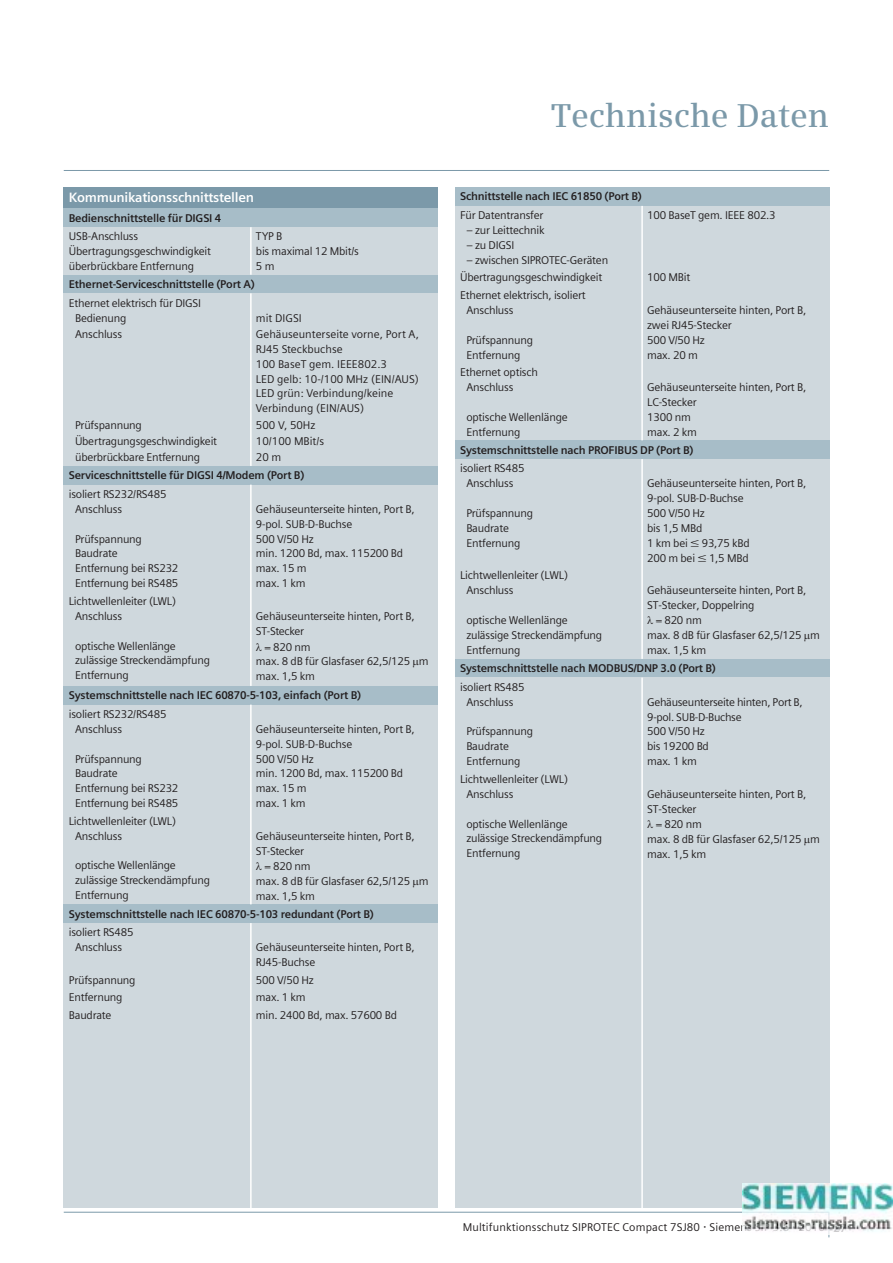
<style>
.page{position:relative;width:893px;height:1263px;background:#fff}
.page>*{position:absolute;margin:0;border:0;box-sizing:border-box;transform-origin:0 0}
.t1{font:33px "Siemens Serif";color:#7b99a9}
.t2{font:700 13.5px "Siemens Sans";letter-spacing:-.02em;color:#fff}
.t3{font:11.25px/14.9px "Siemens Sans";letter-spacing:-.02em;color:#231f20}
.t4{font:700 11.25px "Siemens Sans";letter-spacing:-.02em;color:#231f20}
.t5{font:11.25px/14.9px "Siemens Sans";color:#231f20}
.t6{font:11.25px "Siemens Sans";letter-spacing:.01em;color:#231f20}
.s1{font-family:"Extra S Four"}
.s2{font-weight:700}
</style>
<div class="page">
<hr style="left:64px;top:170px;width:765px;height:1px;background:#7b99a9">
<hr style="left:64px;top:1212px;width:764px;height:1px;background:#7b99a9">
<div style="left:64px;top:187px;width:374px;height:21px;background:#7b99a9"></div>
<div style="left:64px;top:208px;width:374px;height:19px;background:#a7bdc8"></div>
<div style="left:64px;top:227px;width:374px;height:48px;background:#cfd8dd"></div>
<div style="left:64px;top:275px;width:374px;height:18px;background:#a7bdc8"></div>
<div style="left:64px;top:293px;width:374px;height:173px;background:#cfd8dd"></div>
<div style="left:64px;top:466px;width:374px;height:19px;background:#a7bdc8"></div>
<div style="left:64px;top:485px;width:374px;height:107px;background:#cfd8dd"></div>
<div style="left:64px;top:592px;width:374px;height:94px;background:#cfd8dd"></div>
<div style="left:64px;top:686px;width:374px;height:19px;background:#a7bdc8"></div>
<div style="left:64px;top:705px;width:374px;height:107px;background:#cfd8dd"></div>
<div style="left:64px;top:812px;width:374px;height:92px;background:#cfd8dd"></div>
<div style="left:64px;top:904px;width:374px;height:19px;background:#a7bdc8"></div>
<div style="left:64px;top:923px;width:374px;height:48px;background:#cfd8dd"></div>
<div style="left:64px;top:971px;width:374px;height:17px;background:#cfd8dd"></div>
<div style="left:64px;top:988px;width:374px;height:18px;background:#cfd8dd"></div>
<div style="left:64px;top:1006px;width:374px;height:179px;background:#cfd8dd"></div>
<div style="left:64px;top:1185px;width:374px;height:23px;background:#cfd8dd"></div>
<hr style="left:250px;top:227px;width:2px;height:48px;background:#fff">
<hr style="left:250px;top:293px;width:2px;height:173px;background:#fff">
<hr style="left:250px;top:485px;width:2px;height:201px;background:#fff">
<hr style="left:250px;top:705px;width:2px;height:199px;background:#fff">
<hr style="left:250px;top:923px;width:2px;height:285px;background:#fff">
<div style="left:455px;top:187px;width:374px;height:19px;background:#a7bdc8"></div>
<div style="left:455px;top:206px;width:374px;height:62px;background:#cfd8dd"></div>
<div style="left:455px;top:268px;width:374px;height:18px;background:#cfd8dd"></div>
<div style="left:455px;top:286px;width:374px;height:77px;background:#cfd8dd"></div>
<div style="left:455px;top:363px;width:374px;height:77px;background:#cfd8dd"></div>
<div style="left:455px;top:440px;width:374px;height:19px;background:#a7bdc8"></div>
<div style="left:455px;top:459px;width:374px;height:107px;background:#cfd8dd"></div>
<div style="left:455px;top:566px;width:374px;height:93px;background:#cfd8dd"></div>
<div style="left:455px;top:659px;width:374px;height:19px;background:#a7bdc8"></div>
<div style="left:455px;top:678px;width:374px;height:92px;background:#cfd8dd"></div>
<div style="left:455px;top:770px;width:374px;height:92px;background:#cfd8dd"></div>
<div style="left:455px;top:862px;width:374px;height:346px;background:#cfd8dd"></div>
<hr style="left:641px;top:206px;width:2px;height:234px;background:#fff">
<hr style="left:641px;top:459px;width:2px;height:200px;background:#fff">
<hr style="left:641px;top:678px;width:2px;height:530px;background:#fff">
<img style="left:743px;top:1184px;width:150px;height:50px">
<p class="t2" style="left:69px;top:193px;width:187px">Kommunikationsschnittstellen</p>
<p class="t4" style="left:69px;top:214px;width:154px">Bedienschnittstelle für DIGSI 4</p>
<p class="t3" style="left:69px;top:230px;width:144px">USB-Anschluss<br>Übertragungsgeschwindigkeit überbrückbare Entfernung</p>
<p class="t3" style="left:256px;top:230px;width:104px">TYP B<br>bis maximal 12 Mbit/s<br>5m</p>
<p class="t4" style="left:69px;top:280px;width:187px">Ethernet-Serviceschnittstelle (Port A)</p>
<p class="t3" style="left:75px;top:296px;width:128px;text-indent:-6px">Ethernet elektrisch für DIGSI<br>Bedienung</p>
<p class="t3" style="left:75px;top:328px;width:49px">Anschluss</p>
<p class="t5" style="left:256px;top:310px;width:165px;line-height:16.4px">mit DIGSI<br>Gehäuseunterseite vorne, Port A,</p>
<p class="t5" style="left:256px;top:343px;width:164px">RJ45 Steckbuchse<br>100 BaseT gem. IEEE802.3<br>LED gelb: 10-/100 MHz (EIN/AUS)<br>LED grün: Verbindung/keine<br>Verbindung (EIN/AUS)</p>
<p class="t5" style="left:256px;top:418px;width:70px;line-height:16.4px">500 V, 50Hz<br>10/100 MBit/s<br>20 m</p>
<p class="t4" style="left:69px;top:471px;width:237px">Serviceschnittstelle für DIGSI 4/Modem (Port B)</p>
<p class="t3" style="left:75px;top:488px;width:93px;text-indent:-6px">isoliert RS232/RS485<br>Anschluss</p>
<p class="t3" style="left:75px;top:532px;width:105px">Prüfspannung<br>Baudrate<br>Entfernung bei RS232<br>Entfernung bei RS485</p>
<p class="t3" style="left:75px;top:418px;width:144px;line-height:16.4px">Prüfspannung<br>Übertragungsgeschwindigkeit überbrückbare Entfernung</p>
<p class="t3" style="left:256px;top:502px;width:160px">Gehäuseunterseite hinten, Port B,<br>9-pol. SUB-D-Buchse<br>500 V/50 Hz<br>min. 1200 Bd, max. 115200 Bd max. 15 m<br>max. 1 km</p>
<p class="t3" style="left:75px;top:595px;width:103px;text-indent:-6px">Lichtwellenleiter (LWL)<br>Anschluss</p>
<p class="t3" style="left:75px;top:639px;width:136px">optische Wellenlänge zulässige Streckendämpfung<br>Entfernung</p>
<p class="t3" style="left:256px;top:609px;width:160px">Gehäuseunterseite hinten, Port B,<br>ST-Stecker</p>
<p class="t3" style="left:256px;top:640px;width:174px;text-indent:8px">= 820 nm<br>max. 8 dB für Glasfaser 62,5/125 m max. 1,5 km</p>
<p class="t4" style="left:69px;top:691px;width:294px">Systemschnittstelle nach IEC 60870-5-103, einfach (Port B)</p>
<p class="t3" style="left:75px;top:708px;width:93px;text-indent:-6px">isoliert RS232/RS485<br>Anschluss</p>
<p class="t3" style="left:75px;top:752px;width:105px">Prüfspannung<br>Baudrate<br>Entfernung bei RS232<br>Entfernung bei RS485</p>
<p class="t3" style="left:256px;top:722px;width:160px">Gehäuseunterseite hinten, Port B,<br>9-pol. SUB-D-Buchse<br>500 V/50 Hz<br>min. 1200 Bd, max. 115200 Bd max. 15 m<br>max. 1 km</p>
<p class="t3" style="left:75px;top:815px;width:103px;text-indent:-6px">Lichtwellenleiter (LWL)<br>Anschluss</p>
<p class="t3" style="left:75px;top:859px;width:136px">optische Wellenlänge zulässige Streckendämpfung<br>Entfernung</p>
<p class="t3" style="left:256px;top:829px;width:160px">Gehäuseunterseite hinten, Port B,</p>
<p class="t3" style="left:256px;top:844px;width:50px">ST-Stecker</p>
<p class="t3" style="left:264px;top:860px;width:48px">= 820 nm</p>
<p class="t3" style="left:256px;top:874px;width:174px">max. 8 dB für Glasfaser 62,5/125 m</p>
<p class="t3" style="left:256px;top:889px;width:60px">max. 1,5 km</p>
<p class="t4" style="left:69px;top:909px;width:307px">Systemschnittstelle nach IEC 60870-5-103 redundant (Port B)</p>
<p class="t3" style="left:69px;top:926px;width:66px;text-align:center">isoliert RS485<br>Anschluss</p>
<p class="t3" style="left:256px;top:941px;width:160px">Gehäuseunterseite hinten, Port B,<br>RJ45-Buchse</p>
<p class="t3" style="left:69px;top:974px;width:68px">Prüfspannung</p>
<p class="t3" style="left:256px;top:974px;width:59px">500 V/50 Hz</p>
<p class="t3" style="left:69px;top:991px;width:55px">Entfernung</p>
<p class="t3" style="left:256px;top:991px;width:51px">max. 1 km</p>
<p class="t3" style="left:69px;top:1009px;width:44px">Baudrate</p>
<p class="t3" style="left:256px;top:1009px;width:142px">min. 2400 Bd, max. 57600 Bd</p>
<h1 class="t1" style="left:551px;top:102px;width:280px">Technische Daten</h1>
<p class="t4" style="left:460px;top:192px;width:183px">Schnittstelle nach IEC 61850 (Port B)</p>
<p class="t3" style="left:460px;top:209px;width:85px">Für Datentransfer</p>
<p class="t3" style="left:466px;top:224px;width:80px">– zur Leittechnik</p>
<p class="t3" style="left:466px;top:239px;width:50px">– zu DIGSI</p>
<p class="t3" style="left:466px;top:253px;width:143px">– zwischen SIPROTEC-Geräten</p>
<p class="t3" style="left:647px;top:209px;width:130px">100 BaseT gem. IEEE 802.3</p>
<p class="t3" style="left:460px;top:271px;width:144px">Übertragungsgeschwindigkeit</p>
<p class="t3" style="left:647px;top:271px;width:45px">100 MBit</p>
<p class="t3" style="left:466px;top:289px;width:121px;text-indent:-6px">Ethernet elektrisch, isoliert<br>Anschluss</p>
<p class="t3" style="left:466px;top:334px;width:68px">Prüfspannung<br>Entfernung</p>
<p class="t3" style="left:647px;top:304px;width:161px">Gehäuseunterseite hinten, Port B, zwei RJ45-Stecker<br>500 V/50 Hz<br>max. 20 m</p>
<p class="t3" style="left:466px;top:366px;width:73px;text-indent:-6px">Ethernet optisch<br>Anschluss</p>
<p class="t3" style="left:466px;top:411px;width:103px">optische Wellenlänge<br>Entfernung</p>
<p class="t3" style="left:647px;top:381px;width:161px">Gehäuseunterseite hinten, Port B,<br>LC-Stecker<br>1300 nm<br>max. 2 km</p>
<p class="t4" style="left:460px;top:445px;width:235px">Systemschnittstelle nach PROFIBUS DP (Port B)</p>
<p class="t3" style="left:460px;top:462px;width:66px;text-align:center">isoliert RS485<br>Anschluss</p>
<p class="t3" style="left:466px;top:507px;width:68px">Prüfspannung<br>Baudrate<br>Entfernung</p>
<p class="t3" style="left:647px;top:477px;width:161px">Gehäuseunterseite hinten, Port B,<br>9-pol. SUB-D-Buchse<br>500 V/50 Hz<br>bis 1,5 MBd<br>1 km bei <span class="s1">w</span> 93,75 kBd<br>200 m bei <span class="s1">w</span> 1,5 MBd</p>
<p class="t3" style="left:466px;top:569px;width:103px;text-indent:-6px">Lichtwellenleiter (LWL)<br>Anschluss</p>
<p class="t3" style="left:466px;top:614px;width:137px">optische Wellenlänge zulässige Streckendämpfung<br>Entfernung</p>
<p class="t3" style="left:647px;top:584px;width:161px">Gehäuseunterseite hinten, Port B,</p>
<p class="t3" style="left:647px;top:599px;width:109px">ST-Stecker, Doppelring</p>
<p class="t3" style="left:656px;top:614px;width:48px">= 820 nm</p>
<p class="t3" style="left:647px;top:629px;width:174px">max. 8 dB für Glasfaser 62,5/125 m</p>
<p class="t3" style="left:647px;top:644px;width:60px">max. 1,5 km</p>
<p class="t4" style="left:460px;top:664px;width:257px">Systemschnittstelle nach MODBUS/DNP 3.0 (Port B)</p>
<p class="t3" style="left:460px;top:681px;width:66px;text-align:center">isoliert RS485<br>Anschluss</p>
<p class="t3" style="left:466px;top:725px;width:68px">Prüfspannung<br>Baudrate<br>Entfernung</p>
<p class="t3" style="left:647px;top:695px;width:157px">Gehäuseunterseite hinten, Port B,<br>9-pol. SUB-D-Buchse<br>500 V/50 Hz<br>bis 19200 Bd<br>max. 1 km</p>
<p class="t3" style="left:466px;top:773px;width:103px;text-indent:-6px">Lichtwellenleiter (LWL)<br>Anschluss</p>
<p class="t3" style="left:466px;top:817px;width:137px">optische Wellenlänge zulässige Streckendämpfung<br>Entfernung</p>
<p class="t3" style="left:647px;top:788px;width:161px">Gehäuseunterseite hinten, Port B,</p>
<p class="t3" style="left:647px;top:802px;width:51px">ST-Stecker</p>
<p class="t3" style="left:656px;top:818px;width:48px">= 820 nm</p>
<p class="t3" style="left:647px;top:833px;width:174px">max. 8 dB für Glasfaser 62,5/125 m</p>
<p class="t3" style="left:647px;top:847px;width:60px">max. 1,5 km</p>
<p class="t6" style="left:463px;top:1223px;width:385px">Multifunktionsschutz SIPROTEC Compact 7SJ80 Siemens SIP 3.6 2010 <span class="s2">27</span></p>
</div>
